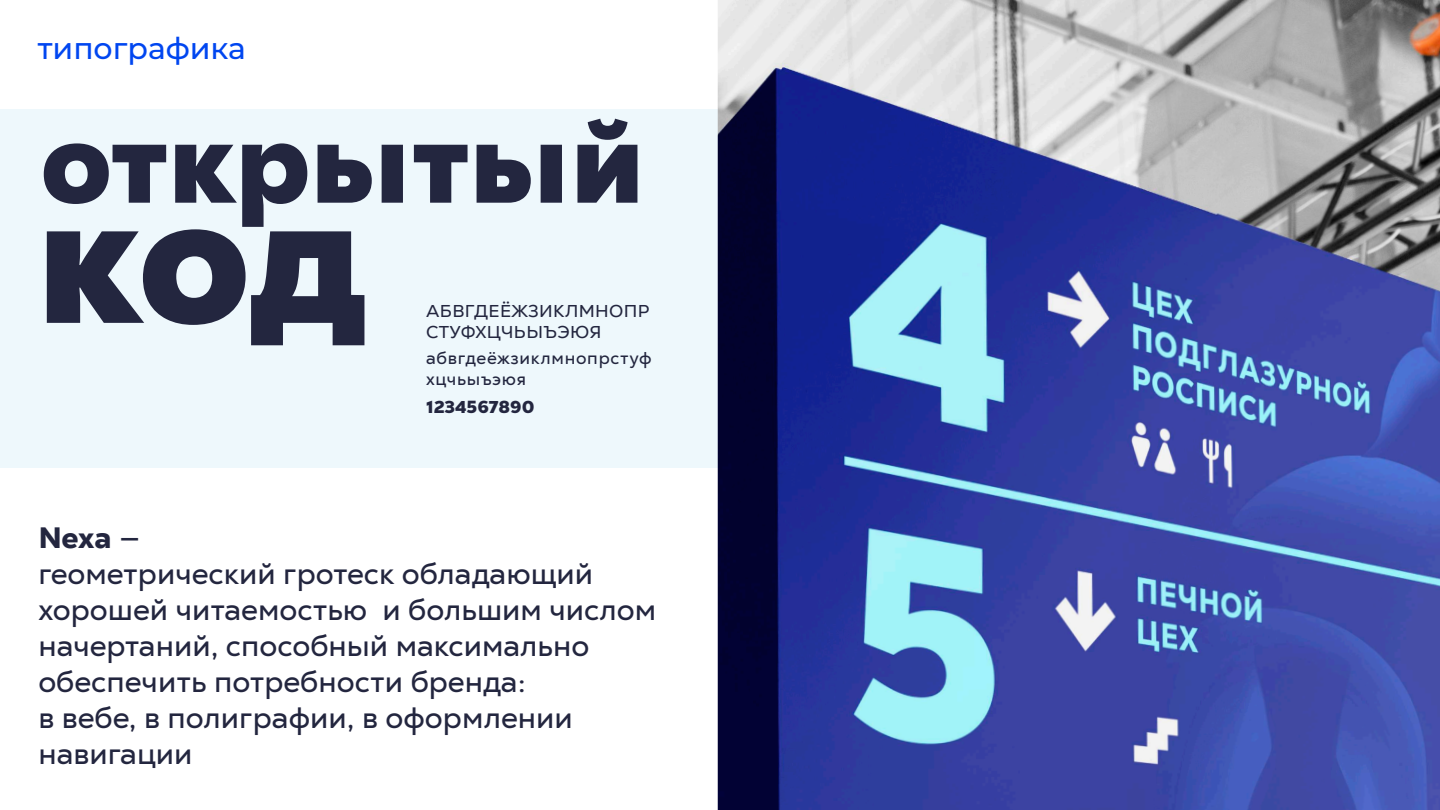
<style>
.page{position:relative;width:1440px;height:810px;background:#fff}
.page>*{position:absolute;margin:0;border:0;box-sizing:border-box;transform-origin:0 0}
.t1{font:185.25px "Nexa Text Trial Black";color:#23263f}
.t2{font:117.38px "Nexa Text Trial Black";color:#23263f}
.t3{font:30px/36px "Nexa Text Trial Regular";color:#23263f}
.t4{font:100 30px "Montserrat";color:#0046f0}
.t5{font:30px "Nexa Text Trial Heavy";color:#23263f}
.t6{font:17.48px/21px "Nexa Text Trial Regular";letter-spacing:.04em;color:#23263f}
.t7{font:17.48px/21px "Nexa Text Trial Regular";letter-spacing:.02em;color:#23263f}
.t8{font:17.48px "Nexa Text Trial Black";color:#23263f}
.s1{font-family:"Nexa Text Trial Regular"}
</style>
<div class="page">
<div style="left:0;top:110px;width:720px;height:358px;background:#eef8fc"></div>
<img style="left:718px;top:0;width:722px;height:810px">
<p class="t4" style="left:38px;top:30px;width:210px">типографика</p>
<h2 class="t2" style="left:40px;top:86px;width:605px">открытый</h2>
<h1 class="t1" style="left:36px;top:138px;width:333px">код</h1>
<p class="t7" style="left:426px;top:300px;width:225px">АБВГДЕЁЖЗИКЛМНОПР<br>СТУФХЦЧЬЫЪЭЮЯ</p>
<p class="t6" style="left:426px;top:347px;width:227px">абвгдеёжзиклмнопрстуф хцчьыъэюя</p>
<p class="t8" style="left:426px;top:395px;width:110px">1234567890</p>
<p class="t5" style="left:38px;top:518px;width:103px">Nexa <span class="s1">—</span></p>
<p class="t3" style="left:38px;top:555px;width:619px">геометрический гротеск обладающий хорошей читаемостью и большим числом начертаний, способный максимально обеспечить потребности бренда:<br>в вебе, в полиграфии, в оформлении навигации</p>
</div>
